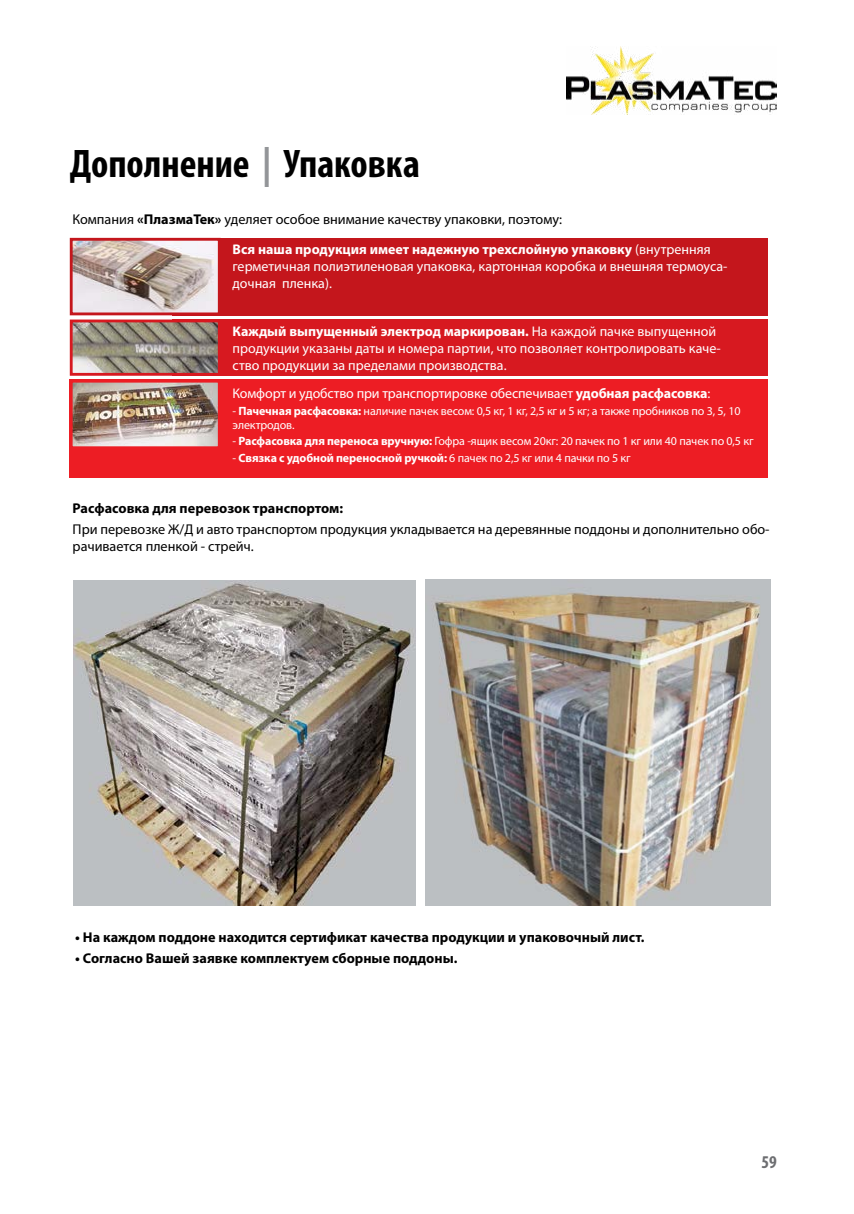
<style>
.page{position:relative;width:854px;height:1214px;background:#fff}
.page>*{position:absolute;margin:0;border:0;box-sizing:border-box;transform-origin:0 0}
.t1{font:700 condensed 40px "Myriad Pro";color:#000}
.t2{font:700 condensed 18px "Myriad Pro";color:#6d6e71}
.t3{font:14.2px/17px "Myriad Pro";color:#000}
.t4{font:700 14.2px "Myriad Pro";color:#000}
.t5{font:14px/16.8px "Myriad Pro";color:#fff}
.t6{font:12px/14.4px "Myriad Pro";letter-spacing:-.01em;color:#fff}
.t7{font:700 12px "Myriad Pro";letter-spacing:-.01em;color:#fff}
.s1{color:#939598}
.s2{font-weight:700}
.s3{font-weight:400}
</style>
<div class="page">
<img style="left:566px;top:46px;width:210px;height:68px">
<div style="left:172px;top:319px;width:596px;height:57px;background:#d71920"></div>
<div style="left:172px;top:238px;width:596px;height:77px;background:#c4161c"></div>
<div style="left:70px;top:380px;width:698px;height:98px;background:#ed1d24"></div>
<img style="left:74px;top:323px;width:143px;height:49px">
<div style="left:70px;top:319px;width:151px;height:57px;border:3px solid #d71920"></div>
<img style="left:74px;top:384px;width:143px;height:61px">
<div style="left:70px;top:380px;width:151px;height:69px;border:3px solid #ed1d24"></div>
<img style="left:74px;top:242px;width:143px;height:69px">
<div style="left:70px;top:238px;width:151px;height:77px;border:3px solid #c4161c"></div>
<img style="left:425px;top:579px;width:345px;height:326px">
<img style="left:73px;top:580px;width:342px;height:325px">
<h1 class="t1" style="left:70px;top:139px;width:351px">Дополнение <span class="s1">|</span> Упаковка</h1>
<p class="t3" style="left:72px;top:211px;width:491px">Компания <span class="s2">«ПлазмаТек»</span> уделяет особое внимание качеству упаковки, поэтому:</p>
<p class="t5" style="left:232px;top:241px;width:496px"><span class="s2">Вся наша продукция имеет надежную трехслойную упаковку</span> (внутренняя герметичная полиэтиленовая упаковка, картонная коробка и внешняя термоуса&shy;дочная пленка).</p>
<p class="t5" style="left:232px;top:323px;width:489px"><span class="s2">Каждый выпущенный электрод маркирован.</span> На каждой пачке выпущенной продукции указаны даты и номера партии, что позволяет контролировать каче&shy;ство продукции за пределами производства.</p>
<p class="t5" style="left:232px;top:385px;width:479px">Комфорт и удобство при транспортировке обеспечивает <span class="s2">удобная расфасовка</span>:</p>
<p class="t6" style="left:232px;top:403px;width:509px">- <span class="s2">Пачечная расфасовка:</span> наличие пачек весом: 0,5 кг, 1 кг, 2,5 кг и 5 кг; а также пробников по 3, 5, 10 электродов.</p>
<p class="t6" style="left:232px;top:434px;width:522px">- <span class="s2">Расфасовка для переноса вручную:</span> Гофра -ящик весом 20кг: 20 пачек по 1 кг или 40 пачек по 0,5 кг</p>
<p class="t7" style="left:232px;top:450px;width:400px"><span class="s3">-</span> Связка с удобной переносной ручкой: <span class="s3">6 пачек по 2,5 кг или 4 пачки по 5 кг</span></p>
<p class="t4" style="left:73px;top:498px;width:272px">Расфасовка для перевозок транспортом:</p>
<p class="t3" style="left:73px;top:520px;width:698px">При перевозке Ж/Д и авто транспортом продукция укладывается на деревянные поддоны и дополнительно обо&shy;рачивается пленкой - стрейч.</p>
<p class="t4" style="left:75px;top:927px;width:570px">• На каждом поддоне находится сертификат качества продукции и упаковочный лист.</p>
<p class="t4" style="left:75px;top:948px;width:383px">• Согласно Вашей заявке комплектуем сборные поддоны.</p>
<p class="t2" style="left:761px;top:1150px;width:17px">59</p>
</div>
